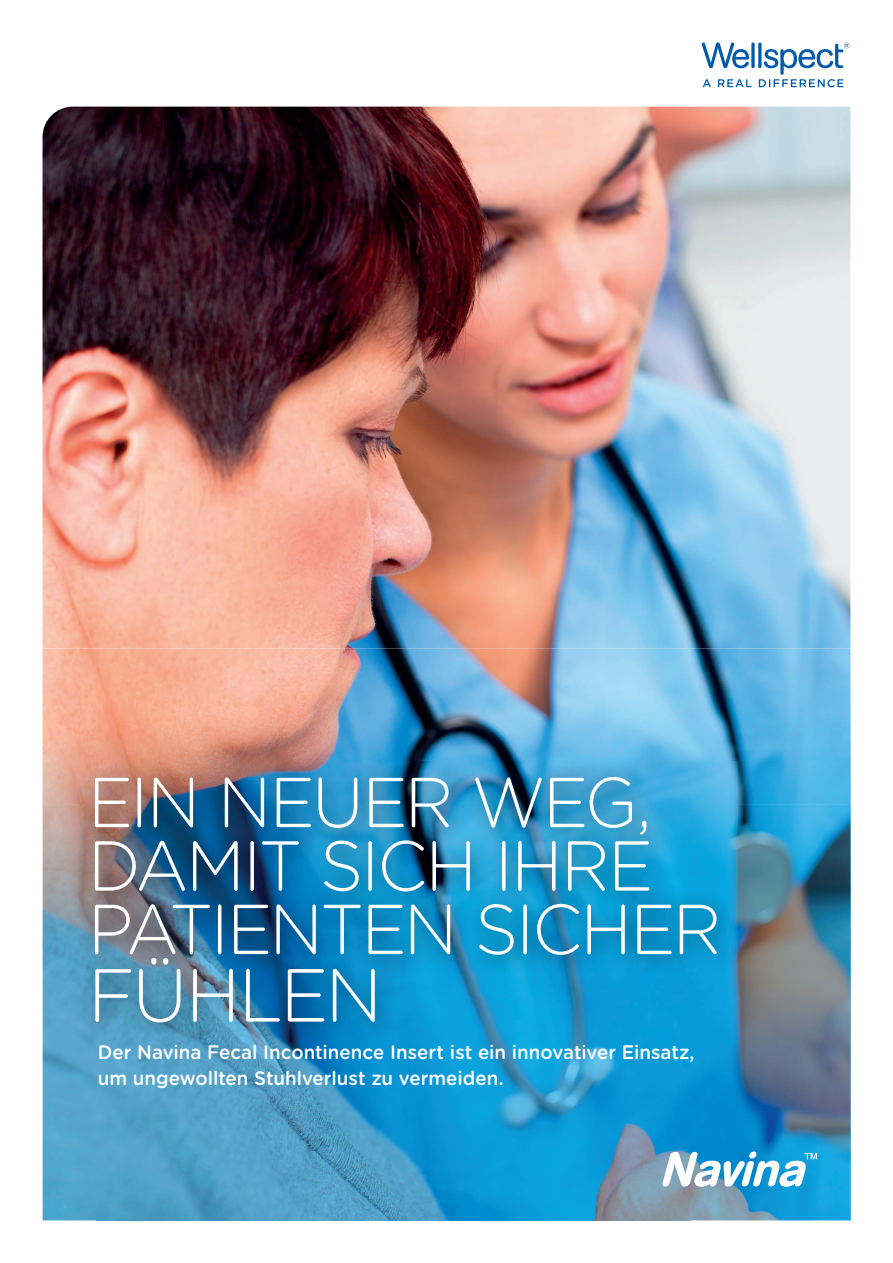
<style>
.page{position:relative;width:893px;height:1263px;background:#fff}
.page>*{position:absolute;margin:0;border:0;box-sizing:border-box;transform-origin:0 0}
.t1{font:300 75px "Gotham Rounded";letter-spacing:-.035em;color:#fff;scale:.96 1}
.t2{font:300 70.5px/63.4px "Gotham Rounded";letter-spacing:-.04em;color:#fff;scale:.96 1}
.t3{font:500 19.5px/25.5px "Gotham Rounded";color:#fff;scale:.96 1}
</style>
<div class="page">
<img style="left:43px;top:107px;width:807px;height:541px">
<svg style="left:850px;top:648px;width:1px;height:572px"></svg>
<img style="left:43px;top:648px;width:807px;height:156px">
<img style="left:689px;top:804px;width:161px;height:416px">
<img style="left:43px;top:804px;width:53px;height:416px">
<img style="left:96px;top:1044px;width:593px;height:176px">
<svg style="left:662px;top:1151px;width:155px;height:36px"></svg>
<img style="left:79px;top:762px;width:659px;height:282px">
<svg style="left:702px;top:43px;width:147px;height:44px"></svg>
<h2 class="t2" style="left:88px;top:767px;width:662px">EIN NEUER WEG,<br>DAMIT SICH IHRE<br>PATIENTEN SICHER</h2>
<h1 class="t1" style="left:88px;top:945px;width:308px">FÜHLEN</h1>
<p class="t3" style="left:98px;top:1039px;width:623px">Der Navina Fecal Incontinence Insert ist ein innovativer Einsatz, um ungewollten Stuhlverlust zu vermeiden.</p>
</div>
